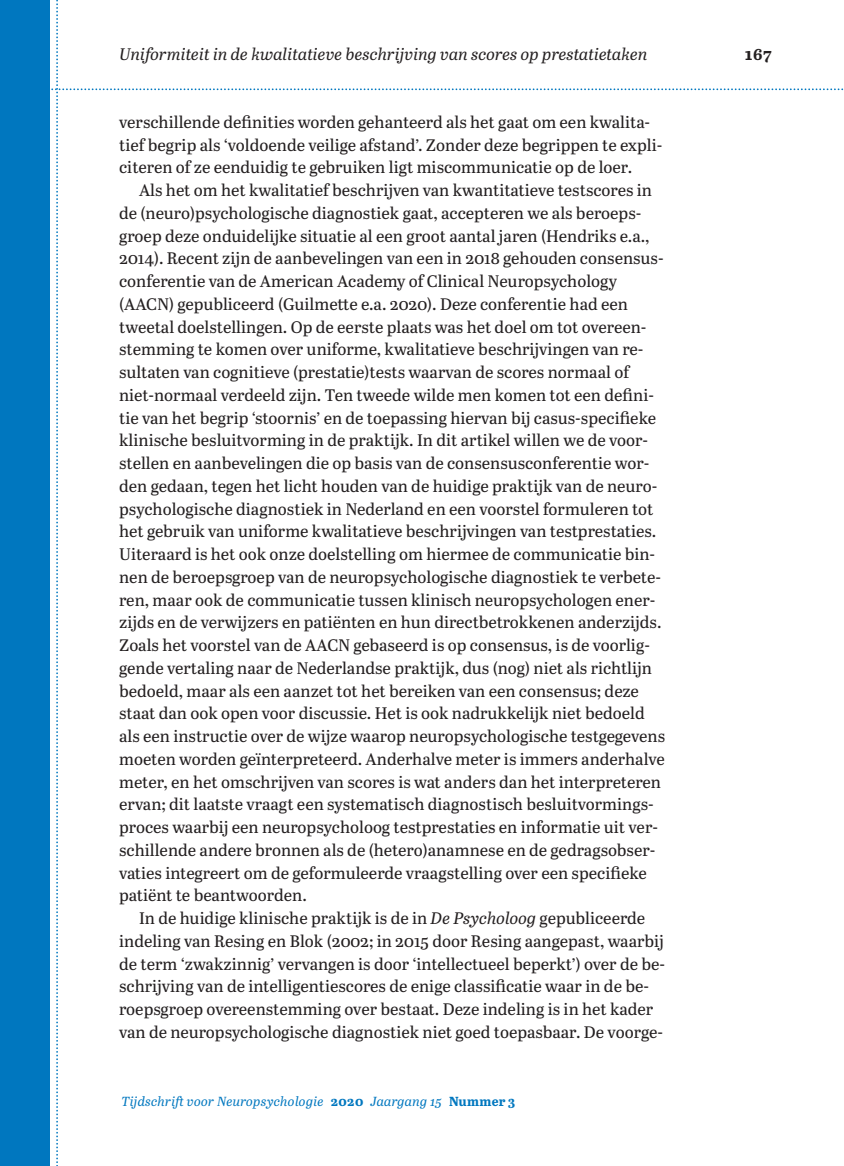
<style>
.page{position:relative;width:844px;height:1166px;background:#fff}
.page>*{position:absolute;margin:0;border:0;box-sizing:border-box;transform-origin:0 0}
.Alinea{font:16.62px/22.8px "Abril Text";color:#231f20}
.Alinea-eerste{font:16.62px/22.8px "Abril Text";color:#231f20}
.t1{font:italic 16.62px "Abril Text";color:#231f20}
.t2{font:700 16.62px "Abril Text";color:#231f20}
.t3{font:italic 13.12px "Abril Text";letter-spacing:.015em;color:#0077bf}
.s1{font-style:italic}
.s2{font-weight:700;font-style:normal}
</style>
<div class="page">
<div style="left:0;top:0;width:50px;height:1166px;background:#0077bf"></div>
<p class="t1" style="left:119px;top:42px;width:530px">Uniformiteit in de kwalitatieve beschrijving van scores op prestatietaken</p>
<p class="t2" style="left:744px;top:42px;width:28px">167</p>
<p class="Alinea-eerste" style="left:119px;top:110px;width:544px">verschillende definities worden gehanteerd als het gaat om een kwalita&shy;tief begrip als ‘voldoende veilige afstand’. Zonder deze begrippen te expli&shy;citeren of ze eenduidig te gebruiken ligt miscommunicatie op de loer.</p>
<p class="Alinea" style="left:119px;top:178px;width:547px;text-indent:20px">Als het om het kwalitatief beschrijven van kwantitatieve testscores in de (neuro)psychologische diagnostiek gaat, accepteren we als beroeps&shy;groep deze onduidelijke situatie al een groot aantal jaren (Hendriks e.a., 2014). Recent zijn de aanbevelingen van een in 2018 gehouden consensus&shy;conferentie van de American Academy of Clinical Neuropsychology (AACN) gepubliceerd (Guilmette e.a. 2020). Deze conferentie had een tweetal doelstellingen. Op de eerste plaats was het doel om tot overeen&shy;stemming te komen over uniforme, kwalitatieve beschrijvingen van re&shy;sultaten van cognitieve (prestatie)tests waarvan de scores normaal of niet-normaal verdeeld zijn. Ten tweede wilde men komen tot een defini&shy;tie van het begrip ‘stoornis’ en de toepassing hiervan bij casus-specifieke klinische besluitvorming in de praktijk. In dit artikel willen we de voor&shy;stellen en aanbevelingen die op basis van de consensusconferentie wor&shy;den gedaan, tegen het licht houden van de huidige praktijk van de neuro&shy;psychologische diagnostiek in Nederland en een voorstel formuleren tot het gebruik van uniforme kwalitatieve beschrijvingen van testprestaties.<br>Uiteraard is het ook onze doelstelling om hiermee de communicatie bin&shy;nen de beroepsgroep van de neuropsychologische diagnostiek te verbete&shy;ren, maar ook de communicatie tussen klinisch neuropsychologen ener&shy;zijds en de verwijzers en patiënten en hun directbetrokkenen anderzijds.<br>Zoals het voorstel van de AACN gebaseerd is op consensus, is de voorlig&shy;gende vertaling naar de Nederlandse praktijk, dus (nog) niet als richtlijn bedoeld, maar als een aanzet tot het bereiken van een consensus; deze staat dan ook open voor discussie. Het is ook nadrukkelijk niet bedoeld als een instructie over de wijze waarop neuropsychologische testgegevens moeten worden geïnterpreteerd. Anderhalve meter is immers anderhalve meter, en het omschrijven van scores is wat anders dan het interpreteren ervan; dit laatste vraagt een systematisch diagnostisch besluitvormings&shy;proces waarbij een neuropsycholoog testprestaties en informatie uit ver&shy;schillende andere bronnen als de (hetero)anamnese en de gedragsobser&shy;vaties integreert om de geformuleerde vraagstelling over een specifieke patiënt te beantwoorden.</p>
<p class="Alinea" style="left:119px;top:906px;width:547px;text-indent:20px">In de huidige klinische praktijk is de in <span class="s1">De Psycholoog</span> gepubliceerde indeling van Resing en Blok (2002; in 2015 door Resing aangepast, waarbij de term ‘zwakzinnig’ vervangen is door ‘intellectueel beperkt’) over de be&shy;schrijving van de intelligentiescores de enige classificatie waar in de be&shy;roepsgroep overeenstemming over bestaat. Deze indeling is in het kader van de neuropsychologische diagnostiek niet goed toepasbaar. De voorge-</p>
<p class="t3" style="left:122px;top:1092px;width:395px">Tijdschrift voor Neuropsychologie <span class="s2">2020</span> Jaargang 15 <span class="s2">Nummer 3</span></p>
</div>
